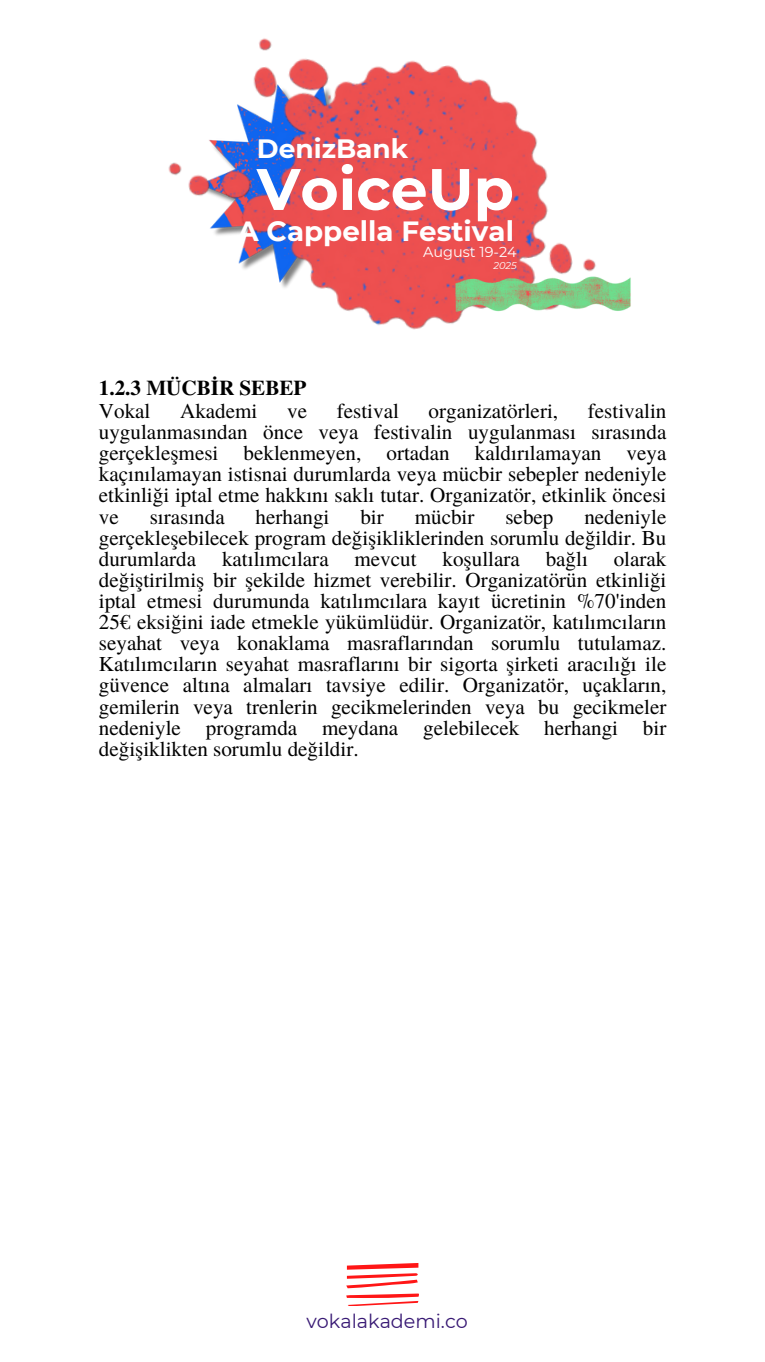
<style>
.page{position:relative;width:765px;height:1362px;background:#fff}
.page>*{position:absolute;margin:0;border:0;box-sizing:border-box;transform-origin:0 0}
.t1{font:700 58.5px "Montserrat";color:#fff}
.t2{font:700 27.6px "Montserrat";color:#fff}
.t3{font:700 26.4px "Montserrat";color:#fff}
.t4{font:21px/21px "Te X Gyre Termes";color:#000;text-align:justify}
.t5{font:700 21px "Te X Gyre Termes";color:#000}
.t6{font:19.2px "Montserrat";color:#381974}
.t7{font:14.4px "Montserrat";color:#fff}
.t8{font:italic 9.9px "Montserrat";color:#fff}
</style>
<div class="page">
<svg style="left:346px;top:1263px;width:72px;height:42px"></svg>
<img style="left:168px;top:38px;width:380px;height:292px">
<img style="left:448px;top:206px;width:183px;height:124px">
<p class="t3" style="left:257px;top:132px;width:153px">DenizBank</p>
<h1 class="t1" style="left:257px;top:153px;width:259px">VoiceUp</h1>
<h2 class="t2" style="left:238px;top:214px;width:278px">A Cappella Festival</h2>
<p class="t7" style="left:423px;top:243px;width:95px">August 19-24</p>
<p class="t8" style="left:493px;top:259px;width:25px">2025</p>
<p class="t5" style="left:99px;top:371px;width:209px">1.2.3 MÜCBİR SEBEP</p>
<p class="t4" style="left:99px;top:399px;width:53px">Vokal</p>
<p class="t4" style="left:180px;top:399px;width:79px">Akademi</p>
<p class="t4" style="left:287px;top:399px;width:21px">ve</p>
<p class="t4" style="left:337px;top:399px;width:64px">festival</p>
<p class="t4" style="left:429px;top:399px;width:131px">organizatörleri,</p>
<p class="t4" style="left:99px;top:399px;width:569px;text-indent:489px">festivalin uygulanmasından önce veya festivalin uygulanması sırasında gerçekleşmesi beklenmeyen, ortadan kaldırılamayan veya kaçınılamayan istisnai durumlarda veya mücbir sebepler nedeniyle etkinliği iptal etme hakkını saklı tutar. Organizatör, etkinlik öncesi ve</p>
<p class="t4" style="left:99px;top:505px;width:569px;text-indent:485px">nedeniyle gerçekleşebilecek program değişikliklerinden sorumlu değildir. Bu durumlarda katılımcılara mevcut koşullara bağlı olarak değiştirilmiş bir şekilde hizmet verebilir. Organizatörün etkinliği iptal etmesi durumunda katılımcılara kayıt ücretinin %70'inden 25€ eksiğini iade etmekle yükümlüdür. Organizatör, katılımcıların seyahat veya konaklama masraflarından sorumlu tutulamaz.<br>Katılımcıların seyahat masraflarını bir sigorta şirketi aracılığı ile güvence altına almaları tavsiye edilir. Organizatör, uçakların, gemilerin veya trenlerin gecikmelerinden veya bu gecikmeler nedeniyle programda meydana gelebilecek herhangi bir değişiklikten sorumlu değildir.</p>
<p class="t4" style="left:150px;top:505px;width:77px">sırasında</p>
<p class="t4" style="left:256px;top:505px;width:75px">herhangi</p>
<p class="t4" style="left:360px;top:505px;width:25px">bir</p>
<p class="t4" style="left:415px;top:505px;width:61px">mücbir</p>
<p class="t4" style="left:505px;top:505px;width:50px">sebep</p>
<p class="t6" style="left:307px;top:1309px;width:163px">vokalakademi.co</p>
</div>
